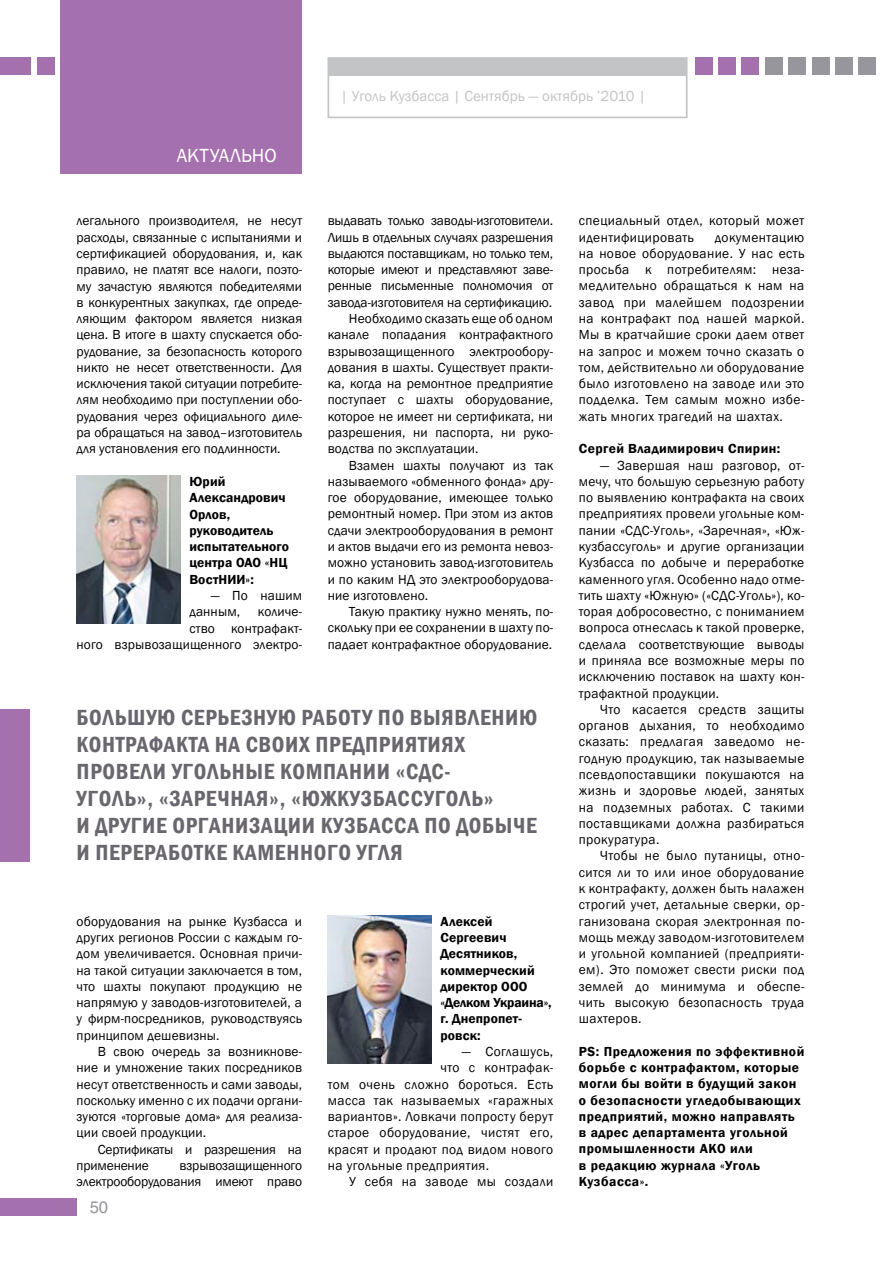
<style>
.page{position:relative;width:881px;height:1263px;background:#fff}
.page>*{position:absolute;margin:0;border:0;box-sizing:border-box;transform-origin:0 0}
.t1{font:600 condensed 22.5px/27px "Franklin Gothic";letter-spacing:.03em;color:#69676d}
.t2{font:19.5px "Franklin Gothic";color:#fff}
.t3{font:16.5px "Helios";color:#96969c}
.t4{font:15px "Franklin Gothic";color:#c3c4c6}
.t5{font:13.5px/16.4px "Franklin Gothic";letter-spacing:.01em;color:#000;text-align:justify}
.t6{font:13.5px/16.4px "Franklin Gothic";letter-spacing:-.01em;color:#000}
.t7{font:13.5px/16.4px "Franklin Gothic";letter-spacing:.03em;color:#000}
.t8{font:600 13.5px/16.4px "Franklin Gothic";letter-spacing:.04em;color:#000}
.t9{font:600 13.5px/16.4px "Franklin Gothic";letter-spacing:.01em;color:#000}
</style>
<div class="page">
<div style="left:327px;top:57px;width:360px;height:61px;background:#fff;border:2px solid #c3c4c6"></div>
<div style="left:858px;top:58px;width:17px;height:17px;background:#96969c"></div>
<div style="left:327px;top:59px;width:359px;height:17px;background:#c3c4c6"></div>
<div style="left:0;top:1198px;width:77px;height:17px;background:#a570ae"></div>
<div style="left:37px;top:58px;width:17px;height:17px;background:#a570ae"></div>
<div style="left:0;top:58px;width:30px;height:17px;background:#a570ae"></div>
<div style="left:835px;top:58px;width:17px;height:17px;background:#96969c"></div>
<div style="left:811px;top:58px;width:17px;height:17px;background:#96969c"></div>
<div style="left:788px;top:58px;width:17px;height:17px;background:#96969c"></div>
<div style="left:765px;top:58px;width:17px;height:17px;background:#96969c"></div>
<div style="left:741px;top:58px;width:17px;height:17px;background:#a570ae"></div>
<div style="left:718px;top:58px;width:17px;height:17px;background:#a570ae"></div>
<div style="left:694px;top:58px;width:17px;height:17px;background:#a570ae"></div>
<div style="left:60px;top:1px;width:242px;height:173px;background:#a570ae"></div>
<img style="left:77px;top:475px;width:104px;height:149px">
<img style="left:327px;top:915px;width:105px;height:148px">
<div style="left:0;top:709px;width:30px;height:152px;background:#a570ae"></div>
<h2 class="t2" style="left:177px;top:143px;width:22px">Актуал</h2>
<h2 class="t2" style="left:241px;top:143px;width:23px">ьно</h2>
<p class="t4" style="left:340px;top:87px;width:307px">| Уголь Кузбасса | Сентябрь — октябрь ’2010 |</p>
<p class="t5" style="left:77px;top:213px;width:227px">легального производителя, не несут расходы, связанные с испытаниями и сертификацией оборудования, и, как правило, не платят все налоги, поэто&shy;му зачастую являются победителями в конкурентных закупках, где опреде&shy;ляющим фактором является низкая цена. В итоге в шахту спускается обо&shy;рудование, за безопасность которого никто не несет ответственности. Для исключения такой ситуации потребите&shy;лям необходимо при поступлении обо&shy;рудования через официального диле&shy;ра обращаться на завод–изготовитель для установления его подлинности.</p>
<p class="t9" style="left:189px;top:473px;width:101px">Юрий<br>Александрович<br>Орлов, руководитель испытательного центра ОАО «НЦ<br>ВостНИИ»:</p>
<p class="t5" style="left:189px;top:588px;width:114px;text-indent:21px">— По нашим данным,</p>
<p class="t5" style="left:77px;top:604px;width:227px;text-align:right">количе-<br>ство контрафакт-<br>ного взрывозащищенного электро-</p>
<p class="t6" style="left:327px;top:213px;width:227px">выдавать только заводы-изготовители.</p>
<p class="t6" style="left:327px;top:229px;width:227px">Лишь в отдельных случаях разрешения</p>
<p class="t6" style="left:327px;top:245px;width:227px">выдаются поставщикам, но только тем,</p>
<p class="t6" style="left:327px;top:262px;width:227px">которые имеют и представляют заве-</p>
<p class="t6" style="left:327px;top:278px;width:227px">ренные письменные полномочия от</p>
<p class="t6" style="left:327px;top:294px;width:226px">завода-изготовителя на сертификацию.</p>
<p class="t5" style="left:349px;top:311px;width:206px">Необходимо сказать еще об одном</p>
<p class="t5" style="left:327px;top:327px;width:227px">канале попадания контрафактного</p>
<p class="t5" style="left:327px;top:343px;width:227px">взрывозащищенного электрообору-</p>
<p class="t5" style="left:327px;top:359px;width:227px">дования в шахты. Существует практи-</p>
<p class="t5" style="left:327px;top:376px;width:227px">ка, когда на ремонтное предприятие</p>
<p class="t5" style="left:327px;top:392px;width:227px">поступает с шахты оборудование,</p>
<p class="t5" style="left:327px;top:408px;width:227px">которое не имеет ни сертификата, ни</p>
<p class="t5" style="left:327px;top:425px;width:227px">разрешения, ни паспорта, ни руко-</p>
<p class="t5" style="left:327px;top:441px;width:152px">водства по эксплуатации.</p>
<p class="t5" style="left:349px;top:457px;width:206px">Взамен шахты получают из так</p>
<p class="t5" style="left:327px;top:473px;width:227px">называемого «обменного фонда» дру-</p>
<p class="t5" style="left:327px;top:490px;width:227px">гое оборудование, имеющее только</p>
<p class="t5" style="left:327px;top:506px;width:227px">ремонтный номер. При этом из актов</p>
<p class="t5" style="left:327px;top:522px;width:227px">сдачи электрооборудования в ремонт</p>
<p class="t5" style="left:327px;top:538px;width:227px">и актов выдачи его из ремонта невоз-</p>
<p class="t5" style="left:327px;top:555px;width:227px">можно установить завод-изготовитель</p>
<p class="t5" style="left:327px;top:571px;width:227px">и по каким НД это электрооборудова-</p>
<p class="t5" style="left:327px;top:587px;width:102px">ние изготовлено.</p>
<p class="t5" style="left:349px;top:604px;width:206px">Такую практику нужно менять, по-</p>
<p class="t5" style="left:327px;top:620px;width:227px">скольку при ее сохранении в шахту по-</p>
<p class="t5" style="left:327px;top:636px;width:226px">падает контрафактное оборудование.</p>
<h1 class="t1" style="left:77px;top:703px;width:462px">большую серьезную работу п о выявлению контрафакта на своих п редприятиях провели угольные компании «СДС-<br>Уголь», «Заречная», «Южкузбассуголь»<br>и другие организации Кузбасса п о добыче и п ереработке каменного угля</h1>
<p class="t5" style="left:77px;top:913px;width:227px">оборудования на рынке Кузбасса и других регионов России с каждым го&shy;дом увеличивается. Основная причи&shy;на такой ситуации заключается в том, что шахты покупают продукцию не напрямую у заводов-изготовителей, а у фирм-посредников, руководствуясь принципом дешевизны.</p>
<p class="t5" style="left:77px;top:1043px;width:227px;text-indent:21px">В свою очередь за возникнове&shy;ние и умножение таких посредников несут ответственность и сами заводы, поскольку именно с их подачи органи&shy;зуются «торговые дома» для реализа&shy;ции своей продукции.</p>
<p class="t6" style="left:77px;top:1141px;width:227px;text-indent:21px">Сертификаты и разрешения на применение</p>
<p class="t6" style="left:77px;top:1157px;width:227px;text-align:right">взрывозащищенного электрооборудования имеют право</p>
<p class="t3" style="left:90px;top:1197px;width:20px">50</p>
<p class="t9" style="left:440px;top:913px;width:113px">Алексей<br>Сергеевич<br>Десятников, коммерческий директор ООО «Делком Украина», г. Днепропет&shy;ровск:</p>
<p class="t7" style="left:461px;top:1043px;width:93px">— Соглашусь,</p>
<p class="t7" style="left:440px;top:1060px;width:114px">что с контрафак-</p>
<p class="t7" style="left:327px;top:1076px;width:227px">том очень сложно бороться. Есть</p>
<p class="t7" style="left:327px;top:1092px;width:227px">масса так называемых «гаражных</p>
<p class="t7" style="left:327px;top:1109px;width:227px">вариантов». Ловкачи попросту берут</p>
<p class="t7" style="left:327px;top:1125px;width:227px">старое оборудование, чистят его,</p>
<p class="t7" style="left:327px;top:1141px;width:227px">красят и продают под видом нового</p>
<p class="t7" style="left:327px;top:1157px;width:163px">на угольные предприятия.</p>
<p class="t7" style="left:349px;top:1174px;width:206px">У себя на заводе мы создали</p>
<p class="t7" style="left:578px;top:213px;width:227px">специальный отдел, который может идентифицировать</p>
<p class="t5" style="left:578px;top:229px;width:227px;text-indent:136px">документацию на новое оборудование. У нас есть просьба к потребителям: неза&shy;медлительно обращаться к нам на завод при малейшем подозрении на контрафакт под нашей маркой.<br>Мы в кратчайшие сроки даем ответ на запрос и можем точно сказать о том, действительно ли оборудование было изготовлено на заводе или это подделка. Тем самым можно избе&shy;жать многих трагедий на шахтах.</p>
<p class="t8" style="left:578px;top:441px;width:203px">Сергей Владимирович Спирин:</p>
<p class="t5" style="left:578px;top:457px;width:227px;text-indent:21px">— Завершая наш разговор, от&shy;мечу, что большую серьезную работу по выявлению контрафакта на своих предприятиях провели угольные ком&shy;пании «СДС-Уголь», «Заречная», «Юж&shy;кузбассуголь» и другие организации Кузбасса по добыче и переработке каменного угля. Особенно надо отме&shy;тить шахту «Южную» («СДС-Уголь»), ко&shy;торая добросовестно, с пониманием вопроса отнеслась к такой проверке, сделала соответствующие выводы и приняла все возможные меры по исключению поставок на шахту кон&shy;трафактной продукции.</p>
<p class="t5" style="left:578px;top:701px;width:227px;text-indent:21px">Что касается средств защиты органов дыхания, то необходимо сказать: предлагая заведомо не&shy;годную продукцию, так называемые псевдопоставщики покушаются на жизнь и здоровье людей, занятых на подземных работах. С такими поставщиками должна разбираться прокуратура.</p>
<p class="t5" style="left:578px;top:848px;width:227px;text-indent:21px">Чтобы не было путаницы, отно&shy;сится ли то или иное оборудование к контрафакту, должен быть налажен строгий учет, детальные сверки, ор&shy;ганизована скорая электронная по&shy;мощь между заводом-изготовителем и угольной компанией (предприяти&shy;ем). Это поможет свести риски под землей до минимума и обеспе&shy;чить высокую безопасность труда шахтеров.</p>
<p class="t8" style="left:578px;top:1043px;width:227px">PS: Предложения по эффективной борьбе с контрафактом, которые могли бы войти в будущий закон о безопасности угледобывающих предприятий, можно направлять в адрес департамента угольной промышленности АКО или<br>в редакцию журнала «Уголь<br>Кузбасса».</p>
</div>
